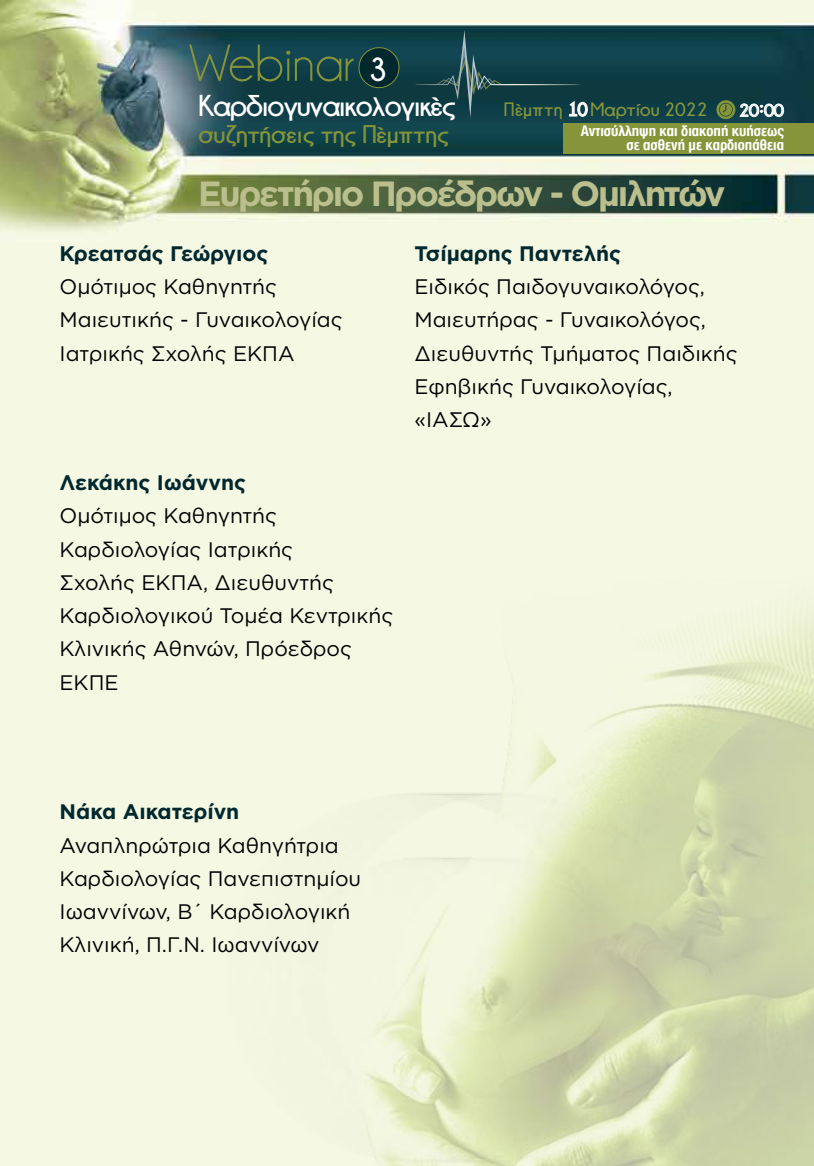
<style>
.page{position:relative;width:814px;height:1166px;background:#fff}
.page>*{position:absolute;margin:0;border:0;box-sizing:border-box;transform-origin:0 0}
.t1{font:52.5px "Champagne&Limousines";color:#869539}
.t2{font:700 35px "Gotham Greek";letter-spacing:-.06em;color:#bbbf8d}
.t3{font:700 33.25px "Champagne&Limousines";color:#fff;scale:.96 1}
.t4{font:700 30.1px "Champagne&Limousines";letter-spacing:-.05em;color:#fff}
.t5{font:700 25.38px "Champagne&Limousines";letter-spacing:-.01em;color:#869539}
.t6{font:21px/33.2px "Gotham Greek";color:#000}
.t7{font:700 21px "Gotham Greek";color:#00282e}
.t8{font:700 19.25px "Champagne&Limousines";letter-spacing:-.01em;color:#869539}
.t9{font:700 17.5px "Champagne&Limousines";color:#fff;scale:1.09 1}
.t10{font:700 condensed 15.75px/14px "Helvetica Neue Greek";color:#fff;text-align:right}
.s1{color:#fff}
</style>
<div class="page">
<img style="left:0;top:0;width:813px;height:1166px">
<div style="left:563px;top:123px;width:251px;height:31px;background:#869539"></div>
<svg style="left:356px;top:46px;width:45px;height:44px;background:#0d3637"></svg>
<svg style="left:415px;top:30px;width:399px;height:90px;background:#14424a"></svg>
<img style="left:84px;top:320px;width:730px;height:846px">
<h1 class="t1" style="left:189px;top:37px;width:166px">Webinar</h1>
<h3 class="t4" style="left:198px;top:89px;width:259px">Καρδιογυναικολογικές</h3>
<p class="t5" style="left:198px;top:121px;width:252px">συζητήσεις της Πέμπτης</p>
<h3 class="t3" style="left:369px;top:51px;width:20px">3</h3>
<p class="t8" style="left:504px;top:99px;width:205px">Πέμπτη <span class="s1">10</span> Μαρτίου 2022</p>
<p class="t9" style="left:738px;top:101px;width:43px">20:00</p>
<p class="t10" style="left:580px;top:124px;width:205px">Αντισύλληψη και διακοπή κυήσεως σε ασθενή με καρδιοπάθεια</p>
<h2 class="t2" style="left:198px;top:173px;width:529px">Ευρετήριο Προέδρων - Ομιλητών</h2>
<p class="t7" style="left:60px;top:241px;width:210px">Κρεατσάς Γεώργιος</p>
<p class="t6" style="left:60px;top:270px;width:285px">Ομότιμος Καθηγητής<br>Μαιευτικής - Γυναικολογίας<br>Ιατρικής Σχολής ΕΚΠΑ</p>
<p class="t7" style="left:60px;top:471px;width:188px">Λεκάκης Ιωάννης</p>
<p class="t6" style="left:60px;top:499px;width:335px">Ομότιμος Καθηγητής<br>Καρδιολογίας Ιατρικής<br>Σχολής ΕΚΠΑ, Διευθυντής<br>Καρδιολογικού Τομέα Κεντρικής<br>Κλινικής Αθηνών, Πρόεδρος<br>ΕΚΠΕ</p>
<p class="t7" style="left:414px;top:241px;width:208px">Τσίμαρης Παντελής</p>
<p class="t6" style="left:414px;top:270px;width:325px">Ειδικός Παιδογυναικολόγος,<br>Μαιευτήρας - Γυναικολόγος,<br>Διευθυντής Τμήματος Παιδικής<br>Εφηβικής Γυναικολογίας, «ΙΑΣΩ»</p>
<p class="t7" style="left:60px;top:800px;width:181px">Νάκα Αικατερίνη</p>
<p class="t6" style="left:60px;top:828px;width:303px">Αναπληρώτρια Καθηγήτρια<br>Καρδιολογίας Πανεπιστημίου<br>Ιωαννίνων, Β΄ Καρδιολογική<br>Κλινική, Π.Γ.Ν. Ιωαννίνων</p>
</div>
